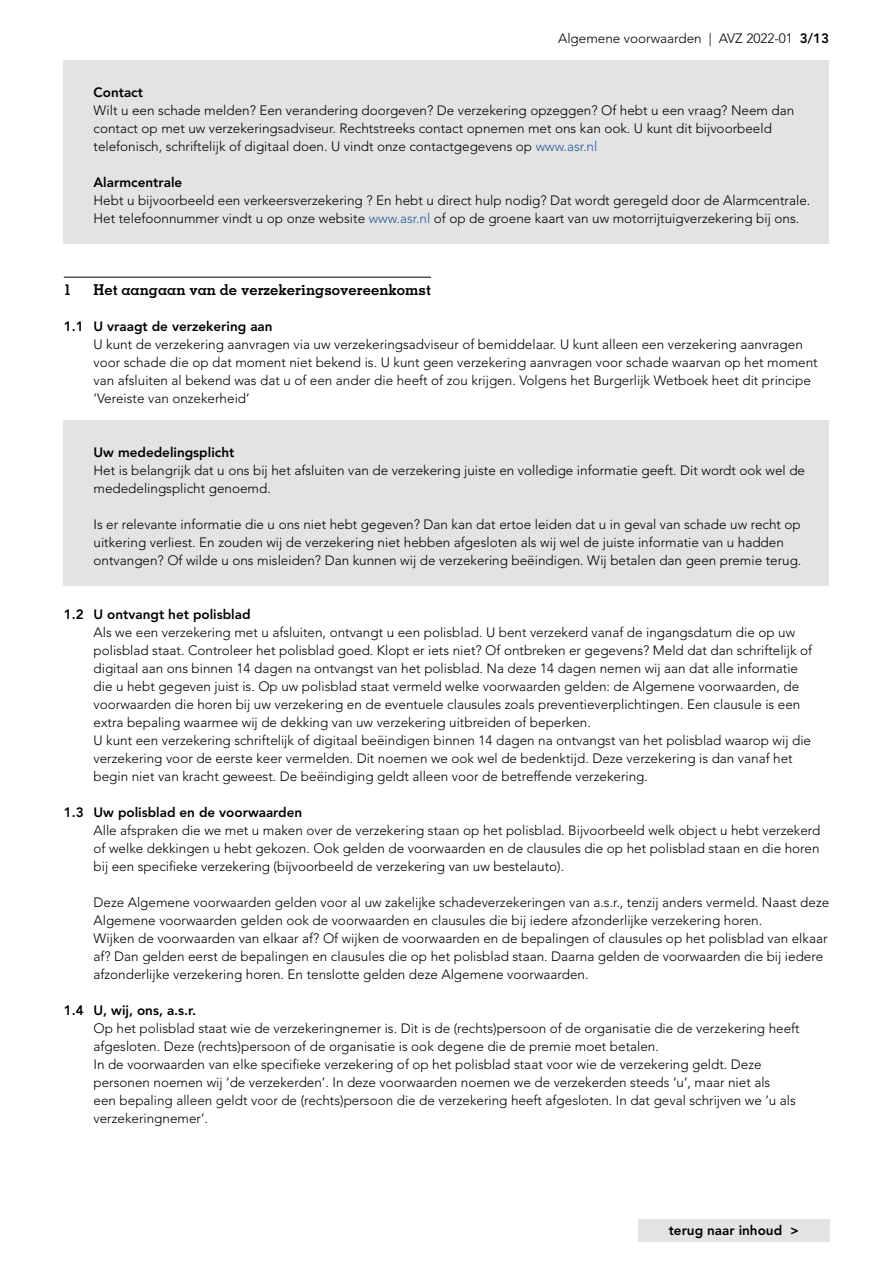
<style>
.page{position:relative;width:893px;height:1263px;background:#fff}
.page>*{position:absolute;margin:0;border:0;box-sizing:border-box;transform-origin:0 0}
.t1{font:700 15px "Memphis LT Std";color:#000}
.t2{font:300 13.5px/18px "Avenir LT Std";color:#000}
.t3{font:800 13.5px "Avenir LT Std";color:#000}
.s1{font-weight:800}
.s2{color:#275b9b}
</style>
<div class="page">
<div style="left:638px;top:1219px;width:192px;height:23px;background:#e3e3e3"></div>
<div style="left:64px;top:61px;width:765px;height:21px;background:#e3e3e3"></div>
<div style="left:64px;top:79px;width:765px;height:21px;background:#e3e3e3"></div>
<div style="left:64px;top:97px;width:765px;height:57px;background:#e3e3e3"></div>
<div style="left:64px;top:151px;width:765px;height:21px;background:#e3e3e3"></div>
<div style="left:64px;top:169px;width:765px;height:21px;background:#e3e3e3"></div>
<div style="left:64px;top:187px;width:765px;height:39px;background:#e3e3e3"></div>
<div style="left:64px;top:223px;width:765px;height:21px;background:#e3e3e3"></div>
<hr style="left:64px;top:277px;width:367px;height:1px;background:#000">
<div style="left:64px;top:421px;width:765px;height:21px;background:#e3e3e3"></div>
<div style="left:64px;top:439px;width:765px;height:21px;background:#e3e3e3"></div>
<div style="left:64px;top:457px;width:765px;height:39px;background:#e3e3e3"></div>
<div style="left:64px;top:493px;width:765px;height:21px;background:#e3e3e3"></div>
<div style="left:64px;top:511px;width:765px;height:57px;background:#e3e3e3"></div>
<div style="left:64px;top:565px;width:765px;height:21px;background:#e3e3e3"></div>
<p class="t2" style="left:558px;top:29px;width:273px">Algemene voorwaarden | AVZ 2022-01 <span class="s1">3/13</span></p>
<p class="t3" style="left:94px;top:84px;width:51px">Contact</p>
<p class="t2" style="left:94px;top:101px;width:702px">Wilt u een schade melden? Een verandering doorgeven? De verzekering opzeggen? Of hebt u een vraag? Neem dan contact op met uw verzekeringsadviseur. Rechtstreeks contact opnemen met ons kan ook. U kunt dit bijvoorbeeld telefonisch, schriftelijk of digitaal doen. U vindt onze contactgegevens op <span class="s2">www.asr.nl</span></p>
<p class="t3" style="left:94px;top:174px;width:90px">Alarmcentrale</p>
<p class="t2" style="left:94px;top:191px;width:718px">Hebt u bijvoorbeeld een verkeersverzekering ? En hebt u direct hulp nodig? Dat wordt geregeld door de Alarmcentrale.<br>Het telefoonnummer vindt u op onze website <span class="s2">www.asr.nl</span> of op de groene kaart van uw motorrijtuigverzekering bij ons.</p>
<p class="t1" style="left:64px;top:280px;width:9px">1</p>
<p class="t1" style="left:94px;top:280px;width:339px">Het aangaan van de verzekeringsovereenkomst</p>
<p class="t3" style="left:64px;top:318px;width:210px">1.1 U vraagt de verzekering aan</p>
<p class="t2" style="left:94px;top:335px;width:726px">U kunt de verzekering aanvragen via uw verzekeringsadviseur of bemiddelaar. U kunt alleen een verzekering aanvragen voor schade die op dat moment niet bekend is. U kunt geen verzekering aanvragen voor schade waarvan op het moment van afsluiten al bekend was dat u of een ander die heeft of zou krijgen. Volgens het Burgerlijk Wetboek heet dit principe ‘Vereiste van onzekerheid’</p>
<p class="t3" style="left:94px;top:444px;width:142px">Uw mededelingsplicht</p>
<p class="t2" style="left:94px;top:461px;width:713px">Het is belangrijk dat u ons bij het afsluiten van de verzekering juiste en volledige informatie geeft. Dit wordt ook wel de mededelingsplicht genoemd.</p>
<p class="t2" style="left:94px;top:515px;width:709px">Is er relevante informatie die u ons niet hebt gegeven? Dan kan dat ertoe leiden dat u in geval van schade uw recht op uitkering verliest. En zouden wij de verzekering niet hebben afgesloten als wij wel de juiste informatie van u hadden ontvangen? Of wilde u ons misleiden? Dan kunnen wij de verzekering beëindigen. Wij betalen dan geen premie terug.</p>
<p class="t3" style="left:64px;top:606px;width:188px">1.2 U ontvangt het polisblad</p>
<p class="t2" style="left:94px;top:623px;width:720px">Als we een verzekering met u afsluiten, ontvangt u een polisblad. U bent verzekerd vanaf de ingangsdatum die op uw polisblad staat. Controleer het polisblad goed. Klopt er iets niet? Of ontbreken er gegevens? Meld dat dan schriftelijk of digitaal aan ons binnen 14 dagen na ontvangst van het polisblad. Na deze 14 dagen nemen wij aan dat alle informatie die u hebt gegeven juist is. Op uw polisblad staat vermeld welke voorwaarden gelden: de Algemene voorwaarden, de voorwaarden die horen bij uw verzekering en de eventuele clausules zoals preventieverplichtingen. Een clausule is een extra bepaling waarmee wij de dekking van uw verzekering uitbreiden of beperken.<br>U kunt een verzekering schriftelijk of digitaal beëindigen binnen 14 dagen na ontvangst van het polisblad waarop wij die verzekering voor de eerste keer vermelden. Dit noemen we ook wel de bedenktijd. Deze verzekering is dan vanaf het begin niet van kracht geweest. De beëindiging geldt alleen voor de betreffende verzekering.</p>
<p class="t3" style="left:64px;top:804px;width:240px">1.3 Uw polisblad en de voorwaarden</p>
<p class="t2" style="left:94px;top:821px;width:728px;text-align:justify">Alle afspraken die we met u maken over de verzekering staan op het polisblad. Bijvoorbeeld welk object u hebt verzekerd of welke dekkingen u hebt gekozen. Ook gelden de voorwaarden en de clausules die op het polisblad staan en die horen bij een specifieke verzekering (bijvoorbeeld de verzekering van uw bestelauto).</p>
<p class="t2" style="left:94px;top:893px;width:737px">Deze Algemene voorwaarden gelden voor al uw zakelijke schadeverzekeringen van a.s.r., tenzij anders vermeld. Naast deze Algemene voorwaarden gelden ook de voorwaarden en clausules die bij iedere afzonderlijke verzekering horen.<br>Wijken de voorwaarden van elkaar af? Of wijken de voorwaarden en de bepalingen of clausules op het polisblad van elkaar af? Dan gelden eerst de bepalingen en clausules die op het polisblad staan. Daarna gelden de voorwaarden die bij iedere afzonderlijke verzekering horen. En tenslotte gelden deze Algemene voorwaarden.</p>
<p class="t3" style="left:64px;top:1002px;width:134px">1.4 U, wij, ons, a.s.r.</p>
<p class="t2" style="left:94px;top:1019px;width:708px">Op het polisblad staat wie de verzekeringnemer is. Dit is de (rechts)persoon of de organisatie die de verzekering heeft afgesloten. Deze (rechts)persoon of de organisatie is ook degene die de premie moet betalen.<br>In de voorwaarden van elke specifieke verzekering of op het polisblad staat voor wie de verzekering geldt. Deze personen noemen wij ‘de verzekerden’. In deze voorwaarden noemen we de verzekerden steeds ‘u’, maar niet als<br>een bepaling alleen geldt voor de (rechts)persoon die de verzekering heeft afgesloten. In dat geval schrijven we ’u als verzekeringnemer’.</p>
<p class="t3" style="left:669px;top:1222px;width:132px">terug naar inhoud &gt;</p>
</div>
